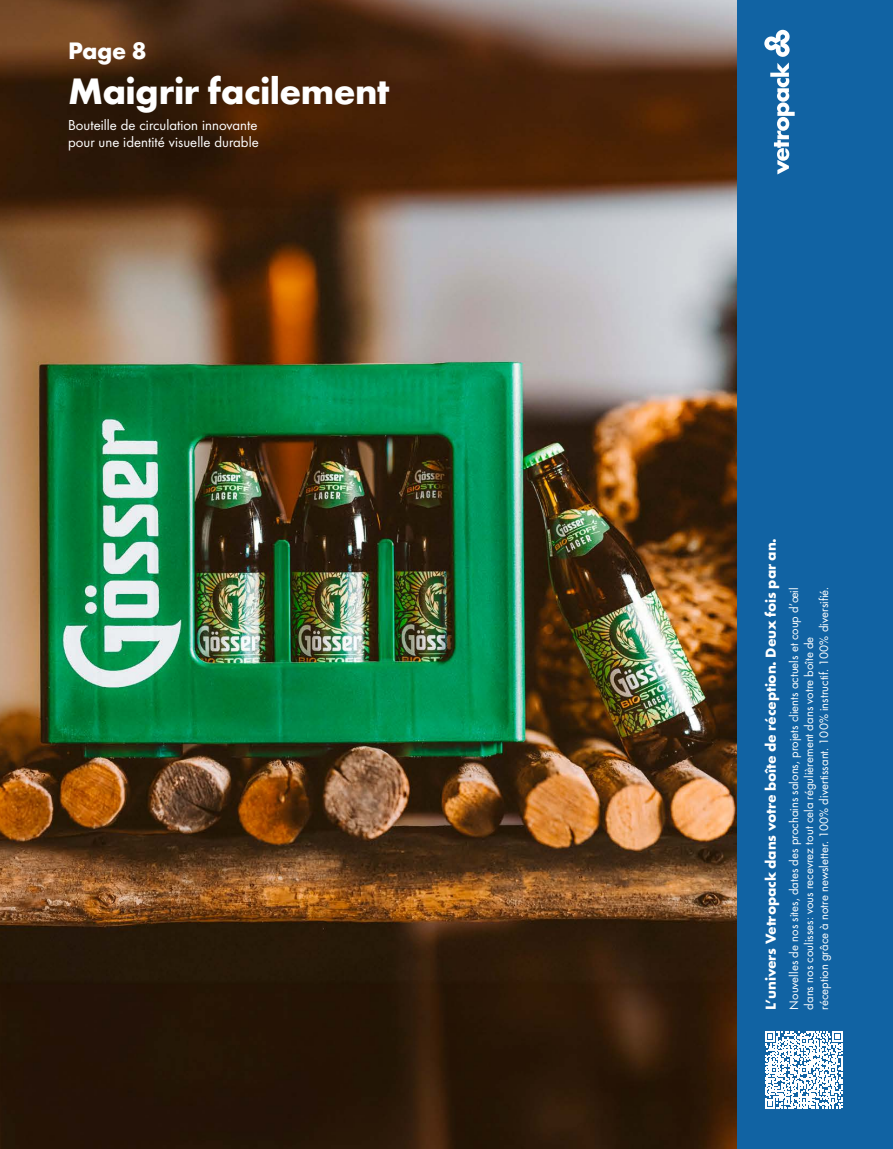
<style>
.page{position:relative;width:893px;height:1149px;background:#fff}
.page>*{position:absolute;margin:0;border:0;box-sizing:border-box;transform-origin:0 0}
.t1{font:700 38.25px "Futura";letter-spacing:-.015em;color:#fff}
.t2{font:700 24.75px "Futura";color:#fff}
.t3{font:15px/17px "Futura Boo";letter-spacing:.005em;color:#fff}
.t4{font:700 15px "Futura";letter-spacing:-.01em;color:#fff}
.t5{font:12.75px/15px "Futura Boo";color:#fff}
</style>
<div class="page">
<img style="left:0;top:0;width:738px;height:1148px">
<div style="left:738px;top:0;width:155px;height:1148px;background:#1163a3"></div>
<svg style="left:764px;top:30px;width:31px;height:144px"></svg>
<svg style="left:765px;top:1031px;width:77px;height:77px"></svg>
<h2 class="t2" style="left:68px;top:35px;width:80px">Page 8</h2>
<h1 class="t1" style="left:68px;top:68px;width:323px">Maigrir facilement</h1>
<p class="t3" style="left:68px;top:116px;width:192px">Bouteille de circulation innovante pour une identité visuelle durable</p>
<p class="t4" style="left:761px;top:1009px;width:472px;rotate:-90deg">L’univers Vetropack dans votre boîte de réception. Deux fois par an.</p>
<p class="t5" style="left:786px;top:1009px;width:424px;rotate:-90deg">Nouvelles de nos sites, dates des prochains salons, projets clients actuels et coup d’œil dans nos coulisses: vous recevrez tout cela régulièrement dans votre boîte de<br>réception grâce à notre newsletter. 100% divertissant. 100% instructif. 100% diversifié.</p>
</div>
